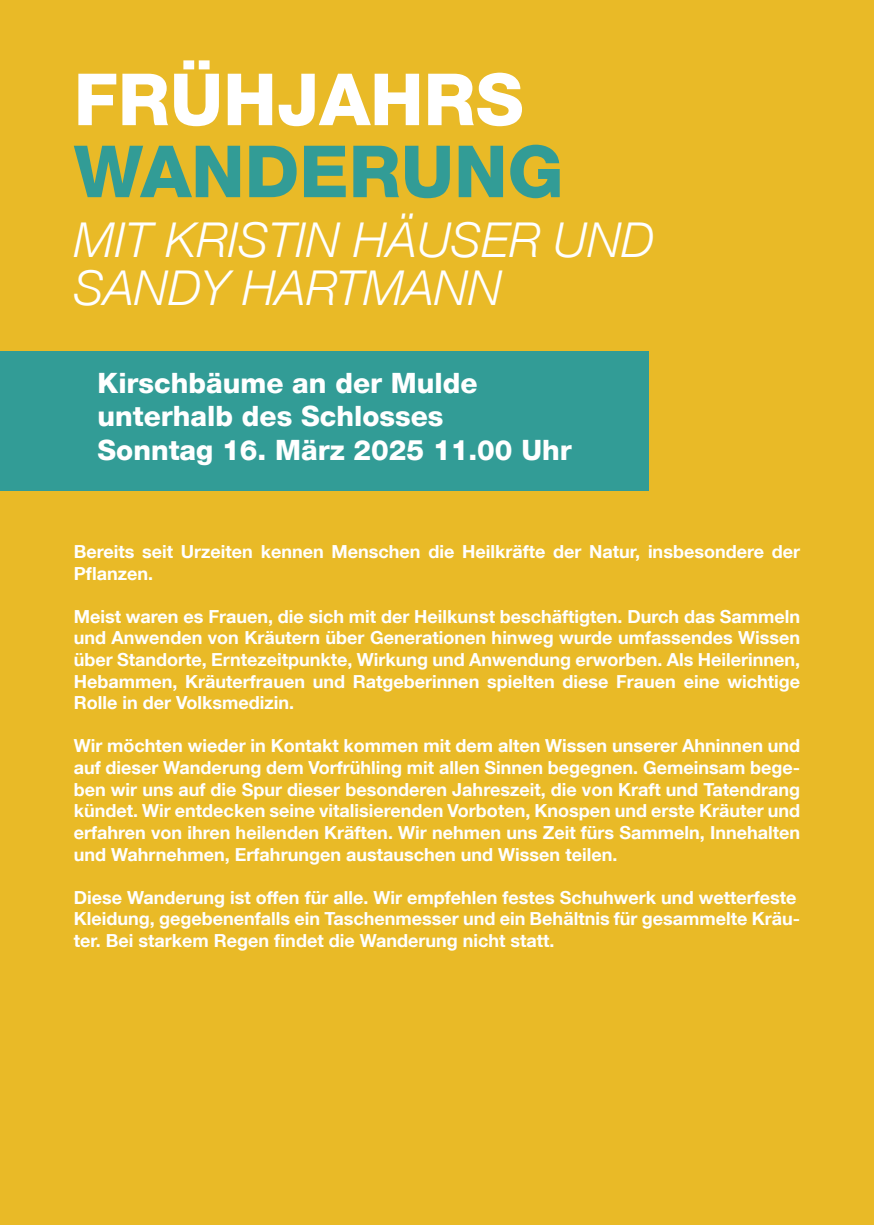
<style>
.page{position:relative;width:874px;height:1225px;background:#fff}
.page>*{position:absolute;margin:0;border:0;box-sizing:border-box;transform-origin:0 0}
.t1{font:800 72px "Helvetica Neue LT Com";color:#fff}
.t2{font:800 72px "Helvetica Neue LT Com";color:#329c96}
.t3{font:italic 300 48px/48px "Helvetica Neue LT Com";color:#fff}
.t4{font:800 28px/33.6px "Helvetica Neue LT Com";color:#fff}
.t5{font:700 18px/21.6px "Helvetica Neue LT Com";color:#fff}
</style>
<div class="page">
<div style="left:0;top:0;width:873px;height:1225px;background:#e9ba27"></div>
<div style="left:0;top:351px;width:648px;height:139px;background:#329c96"></div>
<h1 class="t1" style="left:74px;top:57px;width:451px">FRÜHJAHRS</h1>
<h1 class="t2" style="left:74px;top:129px;width:491px">WANDERUNG</h1>
<h2 class="t3" style="left:74px;top:215px;width:581px">MIT KRISTIN HÄUSER UND<br>SANDY HARTMANN</h2>
<h3 class="t4" style="left:97px;top:366px;width:475px">Kirschbäume an der Mulde unterhalb des Schlosses<br>Sonntag 16. März 2025 11.00 Uhr</h3>
<p class="t5" style="left:74px;top:540px;width:727px">Bereits seit Urzeiten kennen Menschen die Heilkräfte der Natur, insbesondere der<br>Pflanzen.</p>
<p class="t5" style="left:74px;top:605px;width:727px;text-align:justify">Meist waren es Frauen, die sich mit der Heilkunst beschäftigten. Durch das Sammeln und Anwenden von Kräutern über Generationen hinweg wurde umfassendes Wissen über Standorte, Erntezeitpunkte, Wirkung und Anwendung erworben. Als Heilerinnen, Hebammen, Kräuterfrauen und Ratgeberinnen spielten diese Frauen eine wichtige Rolle in der Volksmedizin.</p>
<p class="t5" style="left:74px;top:734px;width:727px;text-align:justify">Wir möchten wieder in Kontakt kommen mit dem alten Wissen unserer Ahninnen und auf dieser Wanderung dem Vorfrühling mit allen Sinnen begegnen. Gemeinsam bege&shy;ben wir uns auf die Spur dieser besonderen Jahreszeit, die von Kraft und Tatendrang kündet. Wir entdecken seine vitalisierenden Vorboten, Knospen und erste Kräuter und erfahren von ihren heilenden Kräften. Wir nehmen uns Zeit fürs Sammeln, Innehalten und Wahrnehmen, Erfahrungen austauschen und Wissen teilen.</p>
<p class="t5" style="left:74px;top:886px;width:727px">Diese Wanderung ist offen für alle. Wir empfehlen festes Schuhwerk und wetterfeste<br>Kleidung, gegebenenfalls ein Taschenmesser und ein Behältnis für gesammelte Kräu&shy;ter. Bei starkem Regen findet die Wanderung nicht statt.</p>
</div>
